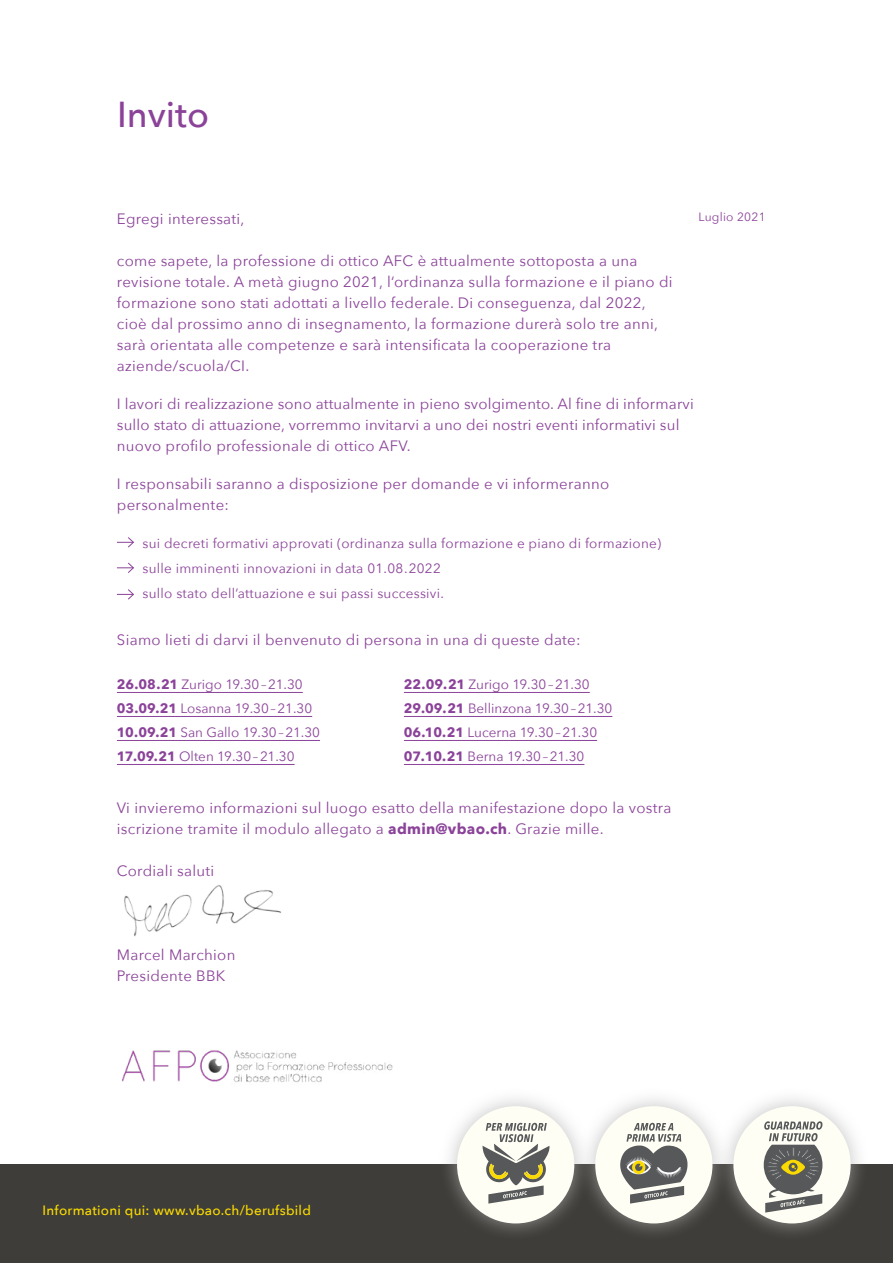
<style>
.page{position:relative;width:893px;height:1263px;background:#fff}
.page>*{position:absolute;margin:0;border:0;box-sizing:border-box;transform-origin:0 0}
.t1{font:500 36px "Avenir Next";color:#8b4399}
.t2{font:15px/21px "Avenir Next";letter-spacing:.02em;color:#8b4399}
.t3{font:13.5px "Avenir Next";color:#8b4399}
.t4{font:13.5px "Avenir Next";letter-spacing:.02em;color:#8b4399}
.t5{font:500 13.5px "Avenir Next";letter-spacing:.02em;color:#fada00}
.t6{font:12px "Avenir Next";letter-spacing:.02em;color:#8b4399}
.s1{font-weight:700}
</style>
<div class="page">
<div style="left:0;top:1165px;width:893px;height:98px;background:#3e3d39"></div>
<img style="left:122px;top:1050px;width:271px;height:33px">
<hr style="left:117px;top:692px;width:186px;height:1px;background:#8b4399">
<hr style="left:117px;top:716px;width:195px;height:1px;background:#8b4399">
<hr style="left:117px;top:740px;width:203px;height:1px;background:#8b4399">
<hr style="left:117px;top:764px;width:178px;height:1px;background:#8b4399">
<hr style="left:404px;top:692px;width:186px;height:1px;background:#8b4399">
<hr style="left:404px;top:716px;width:208px;height:1px;background:#8b4399">
<hr style="left:404px;top:740px;width:193px;height:1px;background:#8b4399">
<hr style="left:404px;top:764px;width:180px;height:1px;background:#8b4399">
<svg style="left:117px;top:537px;width:17px;height:11px"></svg>
<svg style="left:117px;top:562px;width:17px;height:11px"></svg>
<svg style="left:117px;top:589px;width:17px;height:11px"></svg>
<img style="left:124px;top:885px;width:157px;height:52px">
<div style="left:439px;top:1088px;width:154px;height:154px;background:#b3b2b2;opacity:.75"></div>
<div style="left:457px;top:1106px;width:117px;height:117px;background:#fffef4;border-radius:50%"></div>
<svg style="left:482px;top:1123px;width:68px;height:80px"></svg>
<div style="left:577px;top:1088px;width:154px;height:154px;background:#b3b2b2;opacity:.75"></div>
<div style="left:595px;top:1106px;width:117px;height:117px;background:#fffef4;border-radius:50%"></div>
<svg style="left:620px;top:1123px;width:68px;height:80px"></svg>
<div style="left:715px;top:1088px;width:154px;height:154px;background:#b3b2b2;opacity:.75"></div>
<div style="left:733px;top:1106px;width:118px;height:117px;background:#fffef4;border-radius:50%"></div>
<svg style="left:764px;top:1121px;width:58px;height:91px"></svg>
<p class="t1" style="left:117px;top:84px;width:93px">Invito</p>
<p class="t6" style="left:698px;top:206px;width:69px">Luglio 2021</p>
<p class="t2" style="left:117px;top:207px;width:129px">Egregi interessati,</p>
<p class="t2" style="left:117px;top:249px;width:557px">come sapete, la professione di ottico AFC è attualmente sottoposta a una revisione totale. A metà giugno 2021, l‘ordinanza sulla formazione e il piano di formazione sono stati adottati a livello federale. Di conseguenza, dal 2022, cioè dal prossimo anno di insegnamento, la formazione durerà solo tre anni, sarà orientata alle competenze e sarà intensificata la cooperazione tra aziende/scuola/CI.</p>
<p class="t2" style="left:117px;top:392px;width:578px">I lavori di realizzazione sono attualmente in pieno svolgimento. Al fine di informarvi sullo stato di attuazione, vorremmo invitarvi a uno dei nostri eventi informativi sul nuovo profilo professionale di ottico AFV.</p>
<p class="t2" style="left:117px;top:472px;width:494px">I responsabili saranno a disposizione per domande e vi informeranno personalmente:</p>
<p class="t4" style="left:142px;top:532px;width:520px">sui decreti formativi approvati (ordinanza sulla formazione e piano di formazione)</p>
<p class="t4" style="left:142px;top:557px;width:300px">sulle imminenti innovazioni in data 01.08.2022</p>
<p class="t4" style="left:142px;top:582px;width:303px">sullo stato dell’attuazione e sui passi successivi.</p>
<p class="t2" style="left:117px;top:628px;width:465px">Siamo lieti di darvi il benvenuto di persona in una di queste date:</p>
<p class="t3" style="left:117px;top:672px;width:187px"><span class="s1">26.08.21</span> Zurigo 19.30–21.30</p>
<p class="t3" style="left:117px;top:696px;width:197px"><span class="s1">03.09.21</span> Losanna 19.30–21.30</p>
<p class="t3" style="left:117px;top:720px;width:205px"><span class="s1">10.09.21</span> San Gallo 19.30–21.30</p>
<p class="t3" style="left:117px;top:744px;width:179px"><span class="s1">17.09.21</span> Olten 19.30–21.30</p>
<p class="t3" style="left:404px;top:672px;width:187px"><span class="s1">22.09.21</span> Zurigo 19.30–21.30</p>
<p class="t3" style="left:404px;top:696px;width:210px"><span class="s1">29.09.21</span> Bellinzona 19.30–21.30</p>
<p class="t3" style="left:404px;top:720px;width:195px"><span class="s1">06.10.21</span> Lucerna 19.30–21.30</p>
<p class="t3" style="left:404px;top:744px;width:182px"><span class="s1">07.10.21</span> Berna 19.30–21.30</p>
<p class="t2" style="left:117px;top:796px;width:556px">Vi invieremo informazioni sul luogo esatto della manifestazione dopo la vostra iscrizione tramite il modulo allegato a <span class="s1">admin@vbao.ch</span>. Grazie mille.</p>
<p class="t2" style="left:117px;top:859px;width:99px">Cordiali saluti</p>
<p class="t2" style="left:117px;top:943px;width:120px">Marcel Marchion</p>
<p class="t2" style="left:117px;top:964px;width:110px">Presidente BBK</p>
<p class="t5" style="left:43px;top:1199px;width:270px">Informationi qui: www.vbao.ch/berufsbild</p>
</div>
